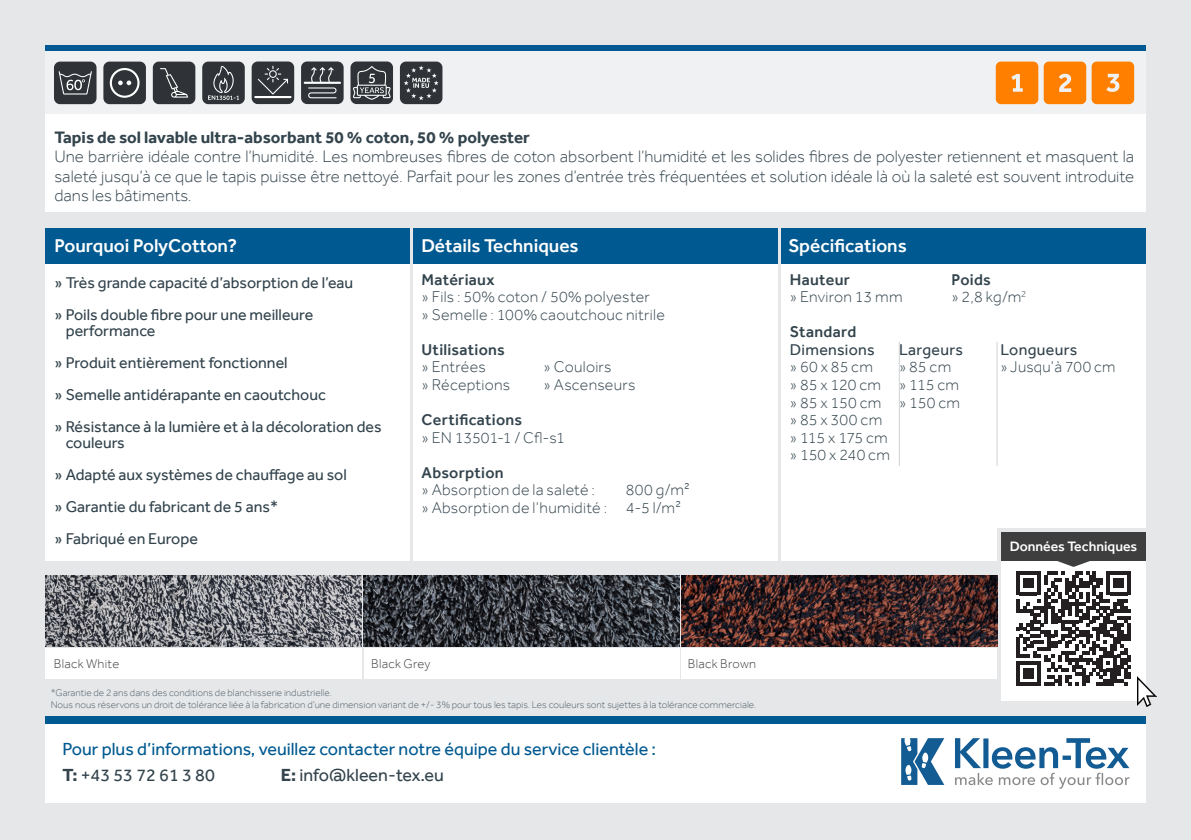
<style>
.page{position:relative;width:1191px;height:840px;background:#fff}
.page>*{position:absolute;margin:0;border:0;box-sizing:border-box;transform-origin:0 0}
.Picture_text{font:500 19px "Effra";color:#fff}
.t1{font:18px/26px "Effra";color:#005990}
.t2{font:18px "Effra";color:#33444d}
.Picture_text-2{font:300 17px/19.4px "Effra";color:#33444d;text-align:justify}
.Picture_text-3{font:700 17px "Effra";color:#33444d}
.Picture_text-4{font:300 16px/17.6px "Effra";letter-spacing:.015em;color:#33444d}
.Picture_text-5{font:16px/16px "Effra";color:#33444d}
.Picture_text-6{font:500 16px "Effra";letter-spacing:.015em;color:#33444d}
.Picture_text-7{font:16px "Effra";letter-spacing:.02em;color:#33444d}
.Picture_text-8{font:300 16px "Effra";letter-spacing:-.005em;color:#33444d}
.Picture_text-9{font:500 14px "Effra";color:#fff}
.Picture_text-10{font:300 13px "Effra";letter-spacing:.025em;color:#3e3e3f}
.t3{font:300 10px "Effra";color:#4f616a}
.s1{font-weight:500}
.s2{font-weight:700;color:#33444d}
.s3{color:#33444d}
.s4{font-weight:700}
</style>
<div class="page">
<div style="left:0;top:0;width:1191px;height:839px;background:#e6e7e9"></div>
<div style="left:45px;top:723px;width:1101px;height:79px;background:#fff"></div>
<div style="left:45px;top:716px;width:1101px;height:7px;background:#005990"></div>
<svg style="left:955px;top:738px;width:174px;height:50px"></svg>
<svg style="left:901px;top:738px;width:43px;height:46px"></svg>
<svg style="left:413px;top:263px;width:364px;height:297px"></svg>
<svg style="left:781px;top:263px;width:364px;height:297px"></svg>
<svg style="left:45px;top:263px;width:364px;height:297px"></svg>
<div style="left:45px;top:228px;width:1100px;height:35px;background:#005990"></div>
<svg style="left:45px;top:45px;width:1100px;height:7px"></svg>
<svg style="left:45px;top:114px;width:1100px;height:97px"></svg>
<div style="left:45px;top:52px;width:1100px;height:62px;background:#f0f1f2"></div>
<div style="left:1091px;top:62px;width:43px;height:42px;background:#ff8000;border-radius:5px"></div>
<div style="left:1043px;top:62px;width:43px;height:42px;background:#ff8000;border-radius:5px"></div>
<div style="left:995px;top:62px;width:43px;height:42px;background:#ff8000;border-radius:5px"></div>
<svg style="left:1106px;top:74px;width:13px;height:18px"></svg>
<svg style="left:1011px;top:74px;width:11px;height:18px"></svg>
<svg style="left:1058px;top:74px;width:13px;height:18px"></svg>
<svg style="left:997px;top:528px;width:152px;height:177px"></svg>
<hr style="left:898px;top:342px;width:1px;height:123px;background:#d1d2d4">
<hr style="left:996px;top:342px;width:1px;height:123px;background:#d1d2d4">
<div style="left:153px;top:62px;width:42px;height:42px;background:#2f3337;border-radius:6px"></div>
<svg style="left:160px;top:68px;width:28px;height:30px"></svg>
<div style="left:103px;top:62px;width:43px;height:42px;background:#2f3337;border-radius:6px"></div>
<svg style="left:110px;top:68px;width:30px;height:30px"></svg>
<div style="left:54px;top:62px;width:42px;height:42px;background:#2f3337;border-radius:6px"></div>
<svg style="left:59px;top:71px;width:33px;height:23px"></svg>
<div style="left:301px;top:62px;width:42px;height:42px;background:#2f3337;border-radius:6px"></div>
<svg style="left:304px;top:67px;width:37px;height:31px"></svg>
<div style="left:202px;top:62px;width:43px;height:42px;background:#2f3337;border-radius:6px"></div>
<svg style="left:208px;top:65px;width:31px;height:35px"></svg>
<div style="left:350px;top:62px;width:43px;height:42px;background:#2f3337;border-radius:6px"></div>
<svg style="left:353px;top:66px;width:38px;height:34px"></svg>
<div style="left:400px;top:62px;width:42px;height:42px;background:#2f3337;border-radius:6px"></div>
<svg style="left:404px;top:65px;width:35px;height:35px"></svg>
<div style="left:252px;top:62px;width:42px;height:42px;background:#2f3337;border-radius:6px"></div>
<hr style="left:254px;top:96px;width:37px;height:2px;background:#fff">
<svg style="left:258px;top:66px;width:30px;height:28px"></svg>
<img style="left:681px;top:575px;width:316px;height:71px">
<img style="left:364px;top:575px;width:315px;height:71px">
<div style="left:364px;top:647px;width:315px;height:31px;background:#fff"></div>
<div style="left:681px;top:647px;width:316px;height:31px;background:#fff"></div>
<img style="left:45px;top:575px;width:317px;height:71px">
<div style="left:45px;top:647px;width:317px;height:31px;background:#fff"></div>
<img style="left:1137px;top:676px;width:19px;height:29px">
<p class="Picture_text-3" style="left:54px;top:127px;width:477px">Tapis de sol lavable ultra-absorbant 50 % coton, 50 % polyester</p>
<p class="Picture_text-2" style="left:54px;top:147px;width:1081px">Une barrière idéale contre l’humidité. Les nombreuses fibres de coton absorbent l’humidité et les solides fibres de polyester retiennent et masquent la saleté jusqu’à ce que le tapis puisse être nettoyé. Parfait pour les zones d’entrée très fréquentées et solution idéale là où la saleté est souvent introduite dans les bâtiments.</p>
<p class="Picture_text" style="left:54px;top:234px;width:184px">Pourquoi PolyCotton?</p>
<p class="Picture_text-5" style="left:54px;top:274px;width:300px">» Très grande capacité d’absorption de l’eau</p>
<p class="Picture_text-5" style="left:66px;top:306px;width:249px;text-indent:-11px">» Poils double fibre pour une meilleure performance</p>
<p class="Picture_text-5" style="left:54px;top:354px;width:235px">» Produit entièrement fonctionnel</p>
<p class="Picture_text-5" style="left:54px;top:386px;width:273px">» Semelle antidérapante en caoutchouc</p>
<p class="Picture_text-5" style="left:66px;top:418px;width:317px;text-indent:-11px">» Résistance à la lumière et à la décoloration des couleurs</p>
<p class="Picture_text-5" style="left:54px;top:466px;width:294px">» Adapté aux systèmes de chauffage au sol</p>
<p class="Picture_text-5" style="left:54px;top:498px;width:225px">» Garantie du fabricant de 5 ans*</p>
<p class="Picture_text-5" style="left:54px;top:530px;width:145px">» Fabriqué en Europe</p>
<p class="Picture_text" style="left:421px;top:234px;width:159px">Détails Techniques</p>
<p class="Picture_text" style="left:788px;top:234px;width:120px">Spécifications</p>
<p class="Picture_text-6" style="left:790px;top:270px;width:61px">Hauteur</p>
<p class="Picture_text-6" style="left:951px;top:270px;width:41px">Poids</p>
<p class="Picture_text-4" style="left:790px;top:288px;width:114px">» Environ 13 mm</p>
<p class="Picture_text-4" style="left:951px;top:288px;width:76px">» 2,8 kg/m<sup>2</sup></p>
<p class="Picture_text-6" style="left:790px;top:322px;width:68px">Standard</p>
<p class="Picture_text-7" style="left:790px;top:340px;width:86px">Dimensions</p>
<p class="Picture_text-7" style="left:899px;top:340px;width:65px">Largeurs</p>
<p class="Picture_text-7" style="left:1000px;top:340px;width:78px">Longueurs</p>
<p class="Picture_text-4" style="left:790px;top:358px;width:84px">» 60 x 85 cm</p>
<p class="Picture_text-4" style="left:899px;top:358px;width:54px">» 85 cm</p>
<p class="Picture_text-4" style="left:1000px;top:358px;width:117px">» Jusqu’à 700 cm</p>
<p class="Picture_text-4" style="left:790px;top:375px;width:171px">» 85 x 120 cm » 115 cm</p>
<p class="Picture_text-4" style="left:790px;top:393px;width:172px">» 85 x 150 cm » 150 cm</p>
<p class="Picture_text-4" style="left:790px;top:410px;width:94px">» 85 x 300 cm</p>
<p class="Picture_text-4" style="left:790px;top:428px;width:99px">» 115 x 175 cm</p>
<p class="Picture_text-4" style="left:790px;top:445px;width:101px">» 150 x 240 cm</p>
<p class="Picture_text-6" style="left:421px;top:270px;width:74px">Matériaux</p>
<p class="Picture_text-4" style="left:421px;top:288px;width:230px">» Fils : 50% coton / 50% polyester</p>
<p class="Picture_text-4" style="left:421px;top:305px;width:245px">» Semelle : 100% caoutchouc nitrile</p>
<p class="Picture_text-6" style="left:421px;top:340px;width:85px">Utilisations</p>
<p class="Picture_text-4" style="left:421px;top:358px;width:66px">» Entrées</p>
<p class="Picture_text-4" style="left:543px;top:358px;width:69px">» Couloirs</p>
<p class="Picture_text-4" style="left:421px;top:375px;width:90px">» Réceptions</p>
<p class="Picture_text-4" style="left:543px;top:375px;width:93px">» Ascenseurs</p>
<p class="Picture_text-6" style="left:421px;top:410px;width:102px">Certifications</p>
<p class="Picture_text-8" style="left:421px;top:427px;width:145px">» EN 13501-1 / Cfl-s1</p>
<p class="Picture_text-4" style="left:421px;top:463px;width:175px"><span class="s1">Absorption<br></span>» Absorption de la saleté :</p>
<p class="Picture_text-4" style="left:625px;top:480px;width:66px">800 g/m²</p>
<p class="Picture_text-4" style="left:421px;top:498px;width:261px">» Absorption de l’humidité : 4-5 l/m²</p>
<p class="Picture_text-9" style="left:1010px;top:537px;width:129px">Données Techniques</p>
<p class="Picture_text-10" style="left:54px;top:655px;width:67px">Black White</p>
<p class="Picture_text-10" style="left:371px;top:655px;width:61px">Black Grey</p>
<p class="Picture_text-10" style="left:688px;top:655px;width:70px">Black Brown</p>
<p class="t3" style="left:51px;top:686px;width:283px">*Garantie de 2 ans dans des conditions de blanchisserie industrielle.</p>
<p class="t3" style="left:51px;top:698px;width:707px">Nous nous réservons un droit de tolérance liée à la fabrication d’une dimension variant de +/- 3% pour tous les tapis. Les couleurs sont sujettes à la tolérance commerciale.</p>
<p class="t1" style="left:63px;top:735px;width:595px">Pour plus d’informations, veuillez contacter notre équipe du service clientèle :<br><span class="s2">T:</span> <span class="s3">+43 53 72 61 3 80</span></p>
<p class="t2" style="left:281px;top:763px;width:165px"><span class="s4">E:</span> info@kleen-tex.eu</p>
</div>
